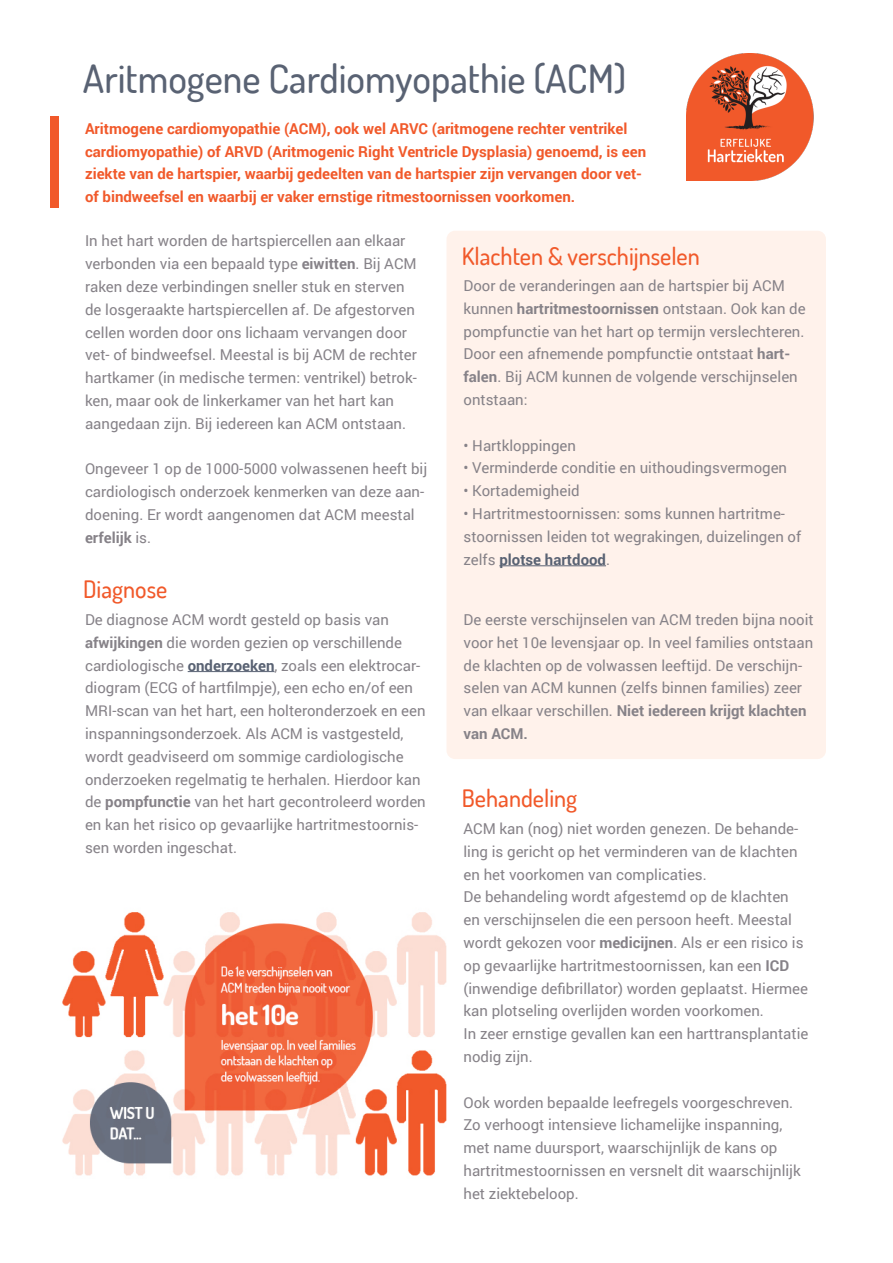
<style>
.page{position:relative;width:893px;height:1263px;background:#fff}
.page>*{position:absolute;margin:0;border:0;box-sizing:border-box;transform-origin:0 0}
.t1{font:500 39px "Dosis";color:#596273}
.t2{font:500 24px "Dosis";color:#f1592a}
.t3{font:15px/22.8px "Roboto";color:#868288}
.t4{font:700 15px/22.8px "Roboto";color:#f1592a}
.s1{font-weight:700}
.s2{font-weight:700;color:#596273}
</style>
<div class="page">
<div style="left:446px;top:231px;width:380px;height:528px;background:#fff2eb;border-radius:9px"></div>
<img style="left:686px;top:53px;width:127px;height:127px">
<hr style="left:499px;top:565px;width:107px;height:1px;background:#596273">
<hr style="left:188px;top:671px;width:86px;height:1px;background:#596273">
<div style="left:50px;top:117px;width:9px;height:91px;background:#f1592a"></div>
<img style="left:62px;top:912px;width:385px;height:264px">
<h1 class="t1" style="left:83px;top:53px;width:545px">Aritmogene Cardiomyopathie (ACM)</h1>
<p class="t4" style="left:85px;top:116px;width:563px">Aritmogene cardiomyopathie (ACM), ook wel ARVC (aritmogene rechter ventrikel cardiomyopathie) of ARVD (Aritmogenic Right Ventricle Dysplasia) genoemd, is een ziekte van de hartspier, waarbij gedeelten van de hartspier zijn vervangen door vet&shy;of bindweefsel en waarbij er vaker ernstige ritmestoornissen voorkomen.</p>
<p class="t3" style="left:85px;top:229px;width:333px">In het hart worden de hartspiercellen aan elkaar verbonden via een bepaald type <span class="s1">eiwitten</span>. Bij ACM raken deze verbindingen sneller stuk en sterven de losgeraakte hartspiercellen af. De afgestorven cellen worden door ons lichaam vervangen door vet- of bindweefsel. Meestal is bij ACM de rechter hartkamer (in medische termen: ventrikel) betrok&shy;ken, maar ook de linkerkamer van het hart kan aangedaan zijn. Bij iedereen kan ACM ontstaan.</p>
<p class="t3" style="left:85px;top:457px;width:344px">Ongeveer 1 op de 1000-5000 volwassenen heeft bij cardiologisch onderzoek kenmerken van deze aan&shy;doening. Er wordt aangenomen dat ACM meestal <span class="s1">erfelijk</span> is.</p>
<h2 class="t2" style="left:83px;top:574px;width:86px">Diagnose</h2>
<h2 class="t2" style="left:462px;top:241px;width:239px">Klachten &amp; verschijnselen</h2>
<p class="t3" style="left:463px;top:274px;width:344px">Door de veranderingen aan de hartspier bij ACM kunnen <span class="s1">hartritmestoornissen</span> ontstaan. Ook kan de pompfunctie van het hart op termijn verslechteren.<br>Door een afnemende pompfunctie ontstaat <span class="s1">hart&shy;falen</span>. Bij ACM kunnen de volgende verschijnselen ontstaan:</p>
<p class="t3" style="left:463px;top:433px;width:114px">• Hartkloppingen</p>
<p class="t3" style="left:463px;top:456px;width:325px">• Verminderde conditie en uithoudingsvermogen</p>
<p class="t3" style="left:463px;top:479px;width:118px">• Kortademigheid</p>
<p class="t3" style="left:463px;top:502px;width:339px">• Hartritmestoornissen: soms kunnen hartritme&shy;stoornissen leiden tot wegrakingen, duizelingen of zelfs <span class="s2">plotse hartdood</span>.</p>
<p class="t3" style="left:85px;top:608px;width:342px">De diagnose ACM wordt gesteld op basis van <span class="s1">afwijkingen</span> die worden gezien op verschillende cardiologische <span class="s2">onderzoeken</span>, zoals een elektrocar&shy;diogram (ECG of hartfilmpje), een echo en/of een MRI-scan van het hart, een holteronderzoek en een inspanningsonderzoek. Als ACM is vastgesteld, wordt geadviseerd om sommige cardiologische onderzoeken regelmatig te herhalen. Hierdoor kan de <span class="s1">pompfunctie</span> van het hart gecontroleerd worden en kan het risico op gevaarlijke hartritmestoornis&shy;sen worden ingeschat.</p>
<p class="t3" style="left:464px;top:608px;width:352px">De eerste verschijnselen van ACM treden bijna nooit voor het 10e levensjaar op. In veel families ontstaan de klachten op de volwassen leeftijd. De verschijn&shy;selen van ACM kunnen (zelfs binnen families) zeer van elkaar verschillen. <span class="s1">Niet iedereen krijgt klachten van ACM.</span></p>
<h2 class="t2" style="left:462px;top:782px;width:117px">Behandeling</h2>
<p class="t3" style="left:463px;top:817px;width:346px">ACM kan (nog) niet worden genezen. De behande&shy;ling is gericht op het verminderen van de klachten en het voorkomen van complicaties.<br>De behandeling wordt afgestemd op de klachten en verschijnselen die een persoon heeft. Meestal wordt gekozen voor <span class="s1">medicijnen</span>. Als er een risico is op gevaarlijke hartritmestoornissen, kan een <span class="s1">ICD </span>(inwendige defibrillator) worden geplaatst. Hiermee kan plotseling overlijden worden voorkomen.<br>In zeer ernstige gevallen kan een harttransplantatie nodig zijn.</p>
<p class="t3" style="left:463px;top:1090px;width:339px">Ook worden bepaalde leefregels voorgeschreven.<br>Zo verhoogt intensieve lichamelijke inspanning, met name duursport, waarschijnlijk de kans op hartritmestoornissen en versnelt dit waarschijnlijk het ziektebeloop.</p>
</div>
